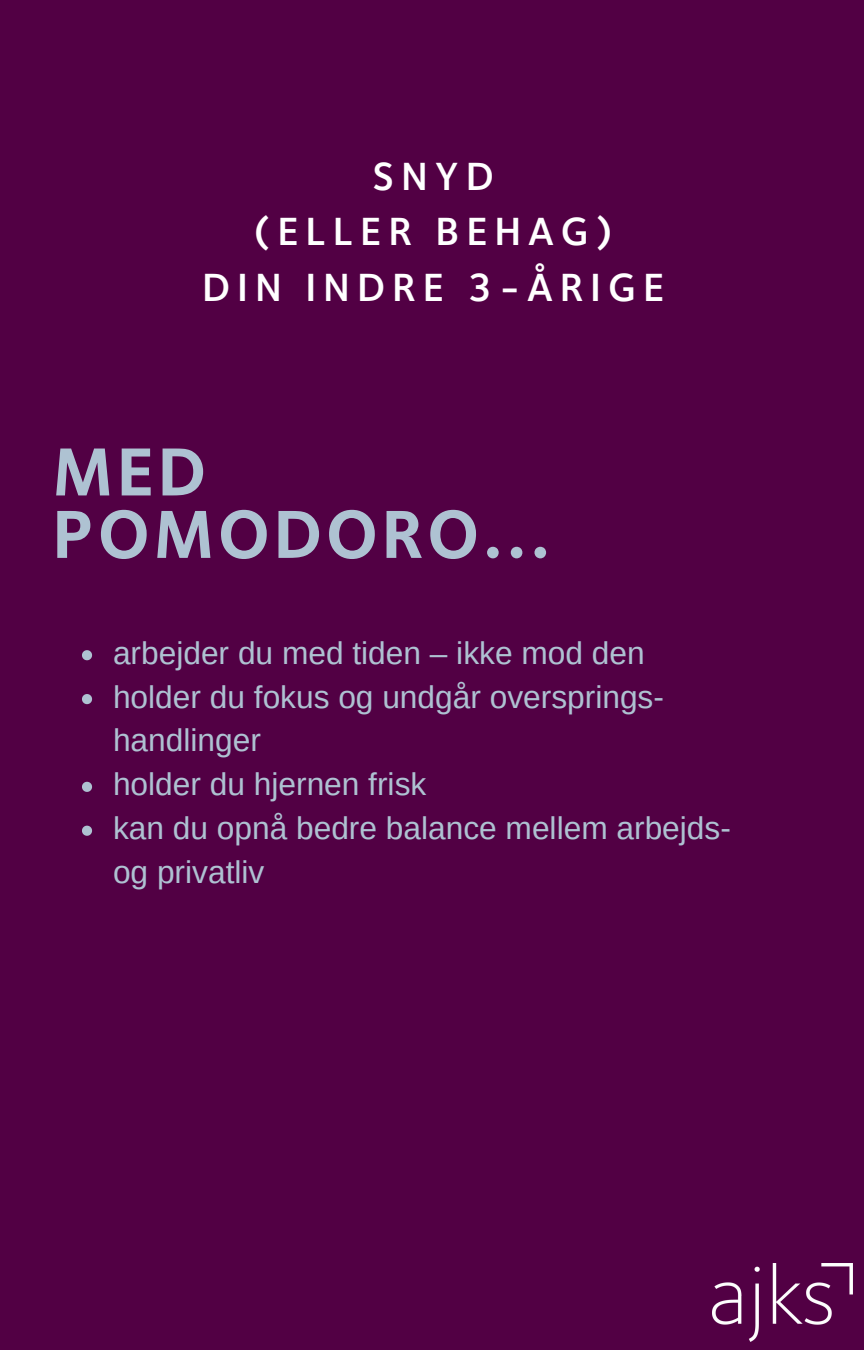
<style>
.page{position:relative;width:864px;height:1350px;background:#520044}
.page>*{position:absolute;margin:0;border:0;box-sizing:border-box;transform-origin:0 0}
.t1{font:700 70.42px/62.6px "Foundry Sterling";letter-spacing:.05em;color:#aec2d2}
.t2{font:600 40.73px/55.8px "Foundry Sterling OT2";letter-spacing:.17em;color:#fff;text-align:center}
.t3{font:31.72px/43.9px "Arimo";color:#aec2d2}
</style>
<div class="page">
<img style="left:713px;top:1264px;width:140px;height:77px">
<svg style="left:82px;top:650px;width:10px;height:10px"></svg>
<svg style="left:82px;top:694px;width:10px;height:10px"></svg>
<svg style="left:82px;top:782px;width:10px;height:10px"></svg>
<svg style="left:82px;top:826px;width:10px;height:10px"></svg>
<p class="t2" style="left:202px;top:147px;width:464px">SNYD<br>(ELLER BEHAG)<br>DIN INDRE 3-ÅRIGE</p>
<h1 class="t1" style="left:52px;top:439px;width:500px">MED<br>POMODORO...</h1>
<p class="t3" style="left:113px;top:631px;width:619px">arbejder du med tiden – ikke mod den holder du fokus og undgår oversprings&shy;handlinger<br>holder du hjernen frisk<br>kan du opnå bedre balance mellem arbejds&shy;og privatliv</p>
</div>
